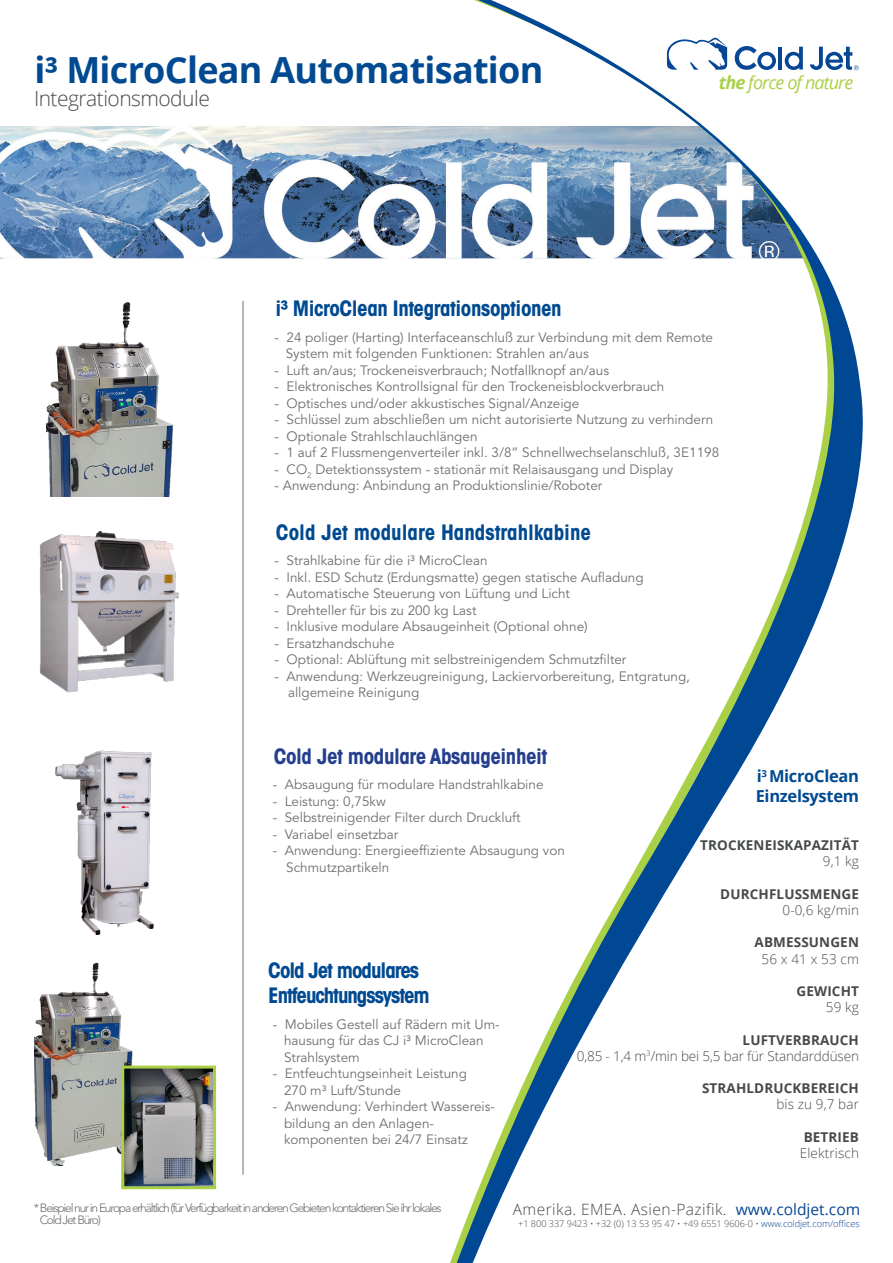
<style>
.page{position:relative;width:893px;height:1263px;background:#fff}
.page>*{position:absolute;margin:0;border:0;box-sizing:border-box;transform-origin:0 0}
.t1{font:700 36px "Open Sans";letter-spacing:-.02em;color:#014a91}
.t2{font:700 condensed 21px "ITC Avant Garde Std";letter-spacing:-.05em;color:#014a91}
.t3{font:700 condensed 21px "ITC Avant Garde Std";letter-spacing:-.02em;color:#014a91}
.t4{font:700 condensed 21px "ITC Avant Garde Std";color:#014a91}
.t5{font:700 condensed 21px "ITC Avant Garde Std";letter-spacing:-.02em;color:#253f8e}
.t6{font:300 21px "Open Sans";letter-spacing:-.025em;color:#46494b}
.t7{font:italic 18px "Open Sans";letter-spacing:-.05em;color:#aad047}
.t8{font:700 16.5px "Open Sans";letter-spacing:-.02em;color:#014a91}
.t9{font:300 15.6px "Open Sans";letter-spacing:.025em;color:#46494b}
.t10{font:13.5px/16.5px "Avenir LT Std";color:#6d6f72}
.t11{font:700 13.5px "Open Sans";letter-spacing:.01em;color:#46494b}
.t12{font:300 13.5px "Open Sans";letter-spacing:.01em;color:#46494b}
.t13{font:300 13.5px "Open Sans";letter-spacing:-.01em;color:#46494b}
.t14{font:300 12px "Avenir LT Std";letter-spacing:-.1em;color:#6d6f72}
.t15{font:300 9.15px "Open Sans";letter-spacing:-.005em;color:#46494b}
.s1{font-weight:700}
.s2{font-weight:400;color:#074694}
.s3{color:#074694}
</style>
<div class="page">
<img style="left:0;top:126px;width:414px;height:132px">
<svg style="left:421px;top:0;width:442px;height:1263px"></svg>
<svg style="left:662px;top:36px;width:65px;height:34px"></svg>
<svg style="left:735px;top:46px;width:41px;height:24px"></svg>
<hr style="left:778px;top:47px;width:4px;height:23px;background:#074694">
<svg style="left:785px;top:47px;width:18px;height:23px"></svg>
<svg style="left:810px;top:47px;width:49px;height:23px"></svg>
<hr style="left:243px;top:301px;width:1px;height:874px;background:#6d6f72">
<img style="left:46px;top:302px;width:128px;height:194px">
<img style="left:35px;top:963px;width:98px;height:202px">
<img style="left:39px;top:531px;width:140px;height:162px">
<img style="left:55px;top:750px;width:99px;height:185px">
<img style="left:125px;top:1069px;width:87px;height:116px">
<div style="left:121px;top:1065px;width:95px;height:124px;border:3px solid #aad047"></div>
<p class="t1" style="left:35px;top:45px;width:510px">i³ MicroClean Automatisation</p>
<p class="t6" style="left:34px;top:84px;width:177px">Integrationsmodule</p>
<p class="t7" style="left:719px;top:70px;width:136px"><span class="s1">the</span> force of nature</p>
<p class="t3" style="left:275px;top:295px;width:288px">i³ MicroClean Integrationsoptionen</p>
<p class="t10" style="left:274px;top:329px;width:440px">- 24 poliger (Harting) Interfaceanschluß zur Verbindung mit dem Remote</p>
<p class="t10" style="left:286px;top:346px;width:305px">System mit folgenden Funktionen: Strahlen an/aus</p>
<p class="t10" style="left:274px;top:362px;width:336px">- Luft an/aus; Trockeneisverbrauch; Notfallknopf an/aus</p>
<p class="t10" style="left:274px;top:379px;width:391px">- Elektronisches Kontrollsignal für den Trockeneisblockverbrauch</p>
<p class="t10" style="left:274px;top:395px;width:306px">- Optisches und/oder akkustisches Signal/Anzeige</p>
<p class="t10" style="left:274px;top:412px;width:440px">- Schlüssel zum abschließen um nicht autorisierte Nutzung zu verhindern</p>
<p class="t10" style="left:274px;top:428px;width:205px">- Optionale Strahlschlauchlängen</p>
<p class="t10" style="left:274px;top:445px;width:446px">- 1 auf 2 Flussmengenverteiler inkl. 3/8” Schnellwechselanschluß, 3E1198</p>
<p class="t10" style="left:274px;top:461px;width:400px">- CO<sub>2</sub> Detektionssystem - stationär mit Relaisausgang und Display</p>
<p class="t10" style="left:274px;top:478px;width:329px">- Anwendung: Anbindung an Produktionslinie/Roboter</p>
<p class="t4" style="left:276px;top:519px;width:317px">Cold Jet modulare Handstrahlkabine</p>
<p class="t10" style="left:274px;top:553px;width:215px">- Strahlkabine für die i³ MicroClean</p>
<p class="t10" style="left:274px;top:569px;width:371px">- Inkl. ESD Schutz (Erdungsmatte) gegen statische Aufladung</p>
<p class="t10" style="left:274px;top:586px;width:297px">- Automatische Steuerung von Lüftung und Licht</p>
<p class="t10" style="left:274px;top:602px;width:203px">- Drehteller für bis zu 200 kg Last</p>
<p class="t10" style="left:274px;top:619px;width:315px">- Inklusive modulare Absaugeinheit (Optional ohne)</p>
<p class="t10" style="left:274px;top:635px;width:122px">- Ersatzhandschuhe</p>
<p class="t10" style="left:274px;top:652px;width:353px">- Optional: Ablüftung mit selbstreinigendem Schmutzfilter</p>
<p class="t10" style="left:274px;top:668px;width:417px">- Anwendung: Werkzeugreinigung, Lackiervorbereitung, Entgratung,</p>
<p class="t10" style="left:288px;top:685px;width:133px">allgemeine Reinigung</p>
<p class="t5" style="left:274px;top:743px;width:275px">Cold Jet modulare Absaugeinheit</p>
<p class="t10" style="left:273px;top:777px;width:272px">- Absaugung für modulare Handstrahlkabine</p>
<p class="t10" style="left:273px;top:793px;width:115px">- Leistung: 0,75kw</p>
<p class="t10" style="left:273px;top:810px;width:249px">- Selbstreinigender Filter durch Druckluft</p>
<p class="t10" style="left:273px;top:826px;width:127px">- Variabel einsetzbar</p>
<p class="t10" style="left:286px;top:843px;width:280px;text-indent:-14px">- Anwendung: Energieeffiziente Absaugung von<br>Schmutzpartikeln</p>
<p class="t2" style="left:268px;top:957px;width:152px">Cold Jet modulares</p>
<p class="t2" style="left:268px;top:982px;width:163px">Entfeuchtungssystem</p>
<p class="t10" style="left:273px;top:1016px;width:228px">- Mobiles Gestell auf Rädern mit Um-</p>
<p class="t10" style="left:284px;top:1033px;width:201px">hausung für das CJ i³ MicroClean</p>
<p class="t10" style="left:284px;top:1049px;width:77px">Strahlsystem</p>
<p class="t10" style="left:273px;top:1066px;width:196px">- Entfeuchtungseinheit Leistung</p>
<p class="t10" style="left:284px;top:1082px;width:118px">270 m³ Luft/Stunde</p>
<p class="t10" style="left:273px;top:1099px;width:224px">- Anwendung: Verhindert Wassereis-</p>
<p class="t10" style="left:284px;top:1115px;width:152px">bildung an den Anlagen-</p>
<p class="t10" style="left:284px;top:1132px;width:185px">komponenten bei 24/7 Einsatz</p>
<p class="t8" style="left:757px;top:764px;width:104px">i<sup>3</sup> MicroClean</p>
<p class="t8" style="left:756px;top:784px;width:105px">Einzelsystem</p>
<p class="t11" style="left:700px;top:836px;width:160px">TROCKENEISKAPAZITÄT</p>
<p class="t12" style="left:823px;top:852px;width:38px">9,1 kg</p>
<p class="t11" style="left:720px;top:884px;width:140px">DURCHFLUSSMENGE</p>
<p class="t12" style="left:782px;top:901px;width:78px">0-0,6 kg/min</p>
<p class="t11" style="left:755px;top:933px;width:106px">ABMESSUNGEN</p>
<p class="t12" style="left:761px;top:949px;width:99px">56 x 41 x 53 cm</p>
<p class="t11" style="left:796px;top:981px;width:64px">GEWICHT</p>
<p class="t12" style="left:826px;top:998px;width:35px">59 kg</p>
<p class="t11" style="left:743px;top:1030px;width:118px">LUFTVERBRAUCH</p>
<p class="t13" style="left:577px;top:1046px;width:284px">0,85 - 1,4 m<sup>3</sup>/min bei 5,5 bar für Standarddüsen</p>
<p class="t11" style="left:702px;top:1079px;width:158px">STRAHLDRUCKBEREICH</p>
<p class="t12" style="left:776px;top:1095px;width:84px">bis zu 9,7 bar</p>
<p class="t11" style="left:804px;top:1127px;width:57px">BETRIEB</p>
<p class="t12" style="left:800px;top:1144px;width:61px">Elektrisch</p>
<p class="t14" style="left:34px;top:1200px;width:409px">* Beispiel nur in Europa erhältlich (für Verfügbarkeit in anderen Gebieten kontaktieren Sie ihr lokales</p>
<p class="t14" style="left:40px;top:1212px;width:63px">Cold Jet Büro)</p>
<p class="t9" style="left:513px;top:1198px;width:349px">Amerika. EMEA. Asien-Pazifik. <span class="s2">www.coldjet.com</span></p>
<p class="t15" style="left:518px;top:1217px;width:343px">+1 800 337 9423 • +32 (0) 13 53 95 47 • +49 6551 9606-0 • <span class="s3">www.coldjet.com/offices</span></p>
</div>
